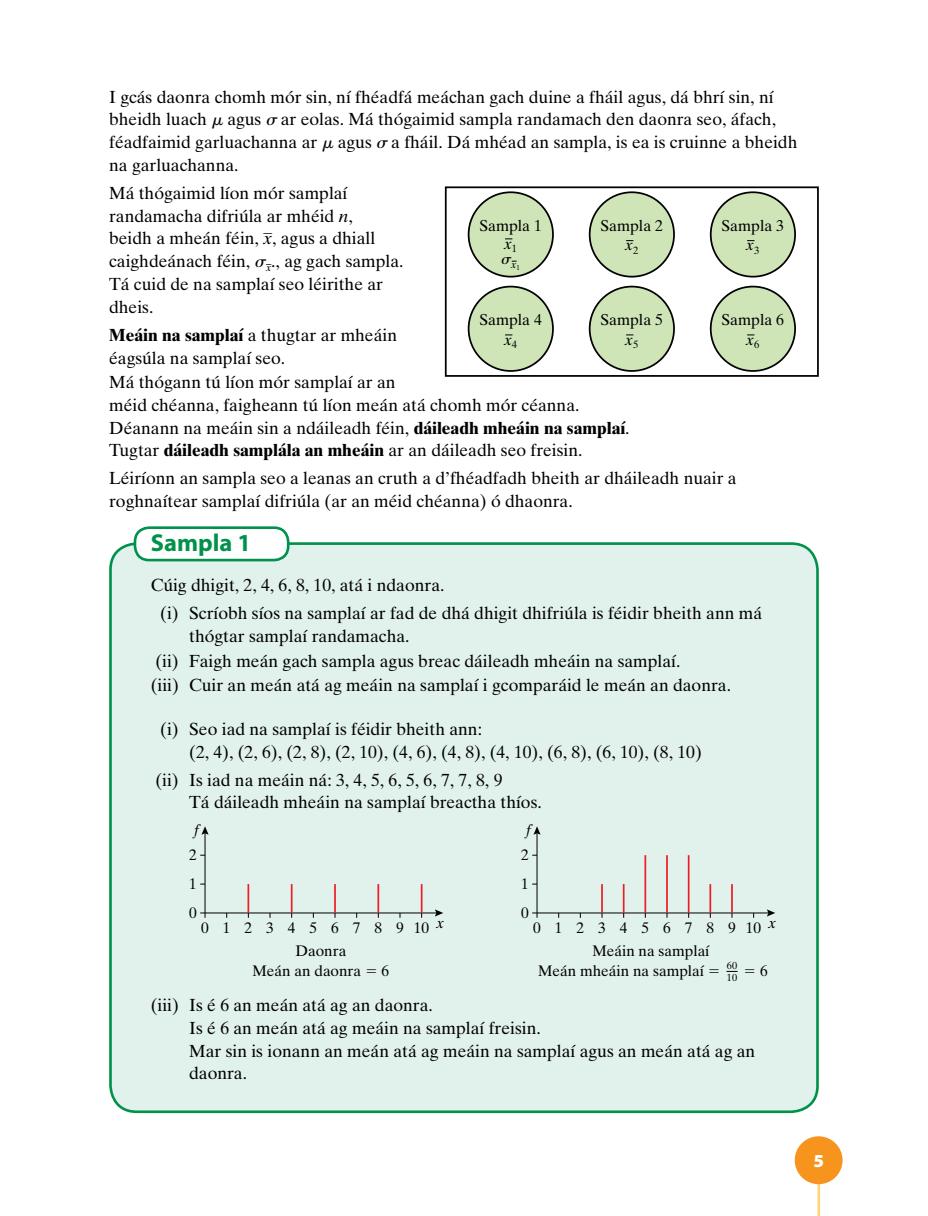
<style>
.page{position:relative;width:928px;height:1216px;background:#fff}
.page>*{position:absolute;margin:0;border:0;box-sizing:border-box;transform-origin:0 0}
.t1{font:700 24.5px "Myriad Pro";color:#00914a}
.t2{font:900 18.38px "Myriad Pro";color:#fff}
.t3{font:17.5px/22.8px "Times Ten";color:#000}
.t4{font:15.75px/19.2px "Times Ten LT Std";color:#000;text-align:center}
.t5{font:15.22px/22.8px "Times Ten LT Std";color:#000}
.t6{font:15.22px/22.8px "Times Ten LT Std";letter-spacing:.46em;color:#000}
.t7{font:italic 15.22px "Times Ten LT Std";color:#000}
.t8{font:14px "Times Ten";color:#000;scale:1.25 1}
.t9{font:italic 10.5px "Times Ten LT Std";color:#000}
.t10{font:10.15px/11px "Times Ten LT Std";color:#000}
.s1{font-family:"Mathematical Pi One";font-style:italic}
.s2{font-style:italic}
.s3{font-weight:700}
</style>
<div class="page">
<hr style="left:817px;top:1177px;width:3px;height:38px;background:#ffd27c">
<div style="left:794px;top:1136px;width:48px;height:48px;background:#f7941e;border-radius:50%"></div>
<div style="left:110px;top:543px;width:707px;height:568px;background:#e1f1eb;border-radius:26px"></div>
<div style="left:109px;top:542px;width:710px;height:571px;border:3px solid #00914a;border-radius:26px"></div>
<div style="left:135px;top:527px;width:153px;height:33px;background:#fff;border-radius:14px"></div>
<div style="left:134px;top:526px;width:155px;height:35px;border:3px solid #00914a;border-radius:14px"></div>
<hr style="left:205px;top:832px;width:1px;height:80px;background:#000">
<svg style="left:201px;top:826px;width:8px;height:8px"></svg>
<hr style="left:205px;top:912px;width:232px;height:1px;background:#000">
<svg style="left:435px;top:909px;width:8px;height:7px"></svg>
<svg style="left:200px;top:912px;width:6px;height:5px"></svg>
<hr style="left:247px;top:884px;width:2px;height:28px;background:#ed1d24">
<svg style="left:291px;top:884px;width:1px;height:33px"></svg>
<hr style="left:334px;top:884px;width:2px;height:28px;background:#ed1d24">
<hr style="left:377px;top:884px;width:2px;height:28px;background:#ed1d24">
<svg style="left:421px;top:884px;width:1px;height:33px"></svg>
<hr style="left:536px;top:832px;width:1px;height:80px;background:#000">
<svg style="left:533px;top:826px;width:7px;height:8px"></svg>
<hr style="left:537px;top:912px;width:232px;height:1px;background:#000">
<svg style="left:767px;top:909px;width:8px;height:7px"></svg>
<svg style="left:532px;top:912px;width:5px;height:5px"></svg>
<hr style="left:601px;top:884px;width:2px;height:28px;background:#ed1d24">
<svg style="left:623px;top:884px;width:1px;height:33px"></svg>
<hr style="left:644px;top:855px;width:2px;height:57px;background:#ed1d24">
<hr style="left:666px;top:855px;width:2px;height:57px;background:#ed1d24">
<hr style="left:688px;top:855px;width:1px;height:57px;background:#ed1d24">
<hr style="left:709px;top:884px;width:2px;height:28px;background:#ed1d24">
<hr style="left:731px;top:884px;width:2px;height:28px;background:#ed1d24">
<div style="left:468px;top:192px;width:85px;height:85px;background:#cfe5b7;border-radius:50%"></div>
<div style="left:468px;top:191px;width:86px;height:86px;border:2px solid #000;border-radius:50%"></div>
<div style="left:589px;top:192px;width:85px;height:85px;background:#cfe5b7;border-radius:50%"></div>
<div style="left:589px;top:191px;width:86px;height:86px;border:2px solid #000;border-radius:50%"></div>
<div style="left:710px;top:192px;width:85px;height:85px;background:#cfe5b7;border-radius:50%"></div>
<div style="left:710px;top:191px;width:86px;height:86px;border:2px solid #000;border-radius:50%"></div>
<div style="left:468px;top:286px;width:85px;height:85px;background:#cfe5b7;border-radius:50%"></div>
<div style="left:468px;top:286px;width:86px;height:86px;border:2px solid #000;border-radius:50%"></div>
<div style="left:589px;top:286px;width:85px;height:85px;background:#cfe5b7;border-radius:50%"></div>
<div style="left:589px;top:286px;width:86px;height:86px;border:2px solid #000;border-radius:50%"></div>
<div style="left:710px;top:286px;width:85px;height:85px;background:#cfe5b7;border-radius:50%"></div>
<div style="left:710px;top:286px;width:86px;height:86px;border:2px solid #000;border-radius:50%"></div>
<div style="left:445px;top:186px;width:374px;height:191px;border:2px solid #000"></div>
<p class="t3" style="left:109px;top:85px;width:689px">I gcás daonra chomh mór sin, ní fhéadfá meáchan gach duine a fháil agus, dá bhrí sin, ní bheidh luach <span class="s1">m</span> agus <span class="s1">s</span> ar eolas. Má thógaimid sampla randamach den daonra seo, áfach, féadfaimid garluachanna ar <span class="s1">m</span> agus <span class="s1">s</span> a fháil. Dá mhéad an sampla, is ea is cruinne a bheidh na garluachanna.</p>
<p class="t3" style="left:109px;top:181px;width:267px">Má thógaimid líon mór samplaí randamacha difriúla ar mhéid <span class="s2">n</span>, beidh a mheán féin, <span class="s2">x</span>, agus a dhiall</p>
<p class="t4" style="left:479px;top:217px;width:64px;line-height:17.5px">Sampla 1 <span class="s2">x</span><sub>1</sub></p>
<p class="t9" style="left:511px;top:258px;width:10px">x<sub>1</sub></p>
<p class="t4" style="left:600px;top:216px;width:64px">Sampla 2 <span class="s2">x</span><sub>2</sub></p>
<p class="t4" style="left:721px;top:216px;width:64px">Sampla 3 <span class="s2">x</span><sub>3</sub></p>
<p class="t8" style="left:263px;top:219px;width:8px">_</p>
<p class="t3" style="left:109px;top:250px;width:164px">caighdeánach féin, <span class="s1">s</span><sup>_</sup></p>
<p class="t3" style="left:109px;top:250px;width:296px;text-indent:157px"><sub>x</sub>., ag gach sampla.<br>Tá cuid de na samplaí seo léirithe ar dheis.</p>
<p class="t3" style="left:109px;top:323px;width:289px"><span class="s3">Meáin na samplaí</span> a thugtar ar mheáin éagsúla na samplaí seo.</p>
<p class="t3" style="left:109px;top:370px;width:522px">Má thógann tú líon mór samplaí ar an<br>méid chéanna, faigheann tú líon meán atá chomh mór céanna.<br>Déanann na meáin sin a ndáileadh féin, <span class="s3">dáileadh mheáin na samplaí</span>.<br>Tugtar <span class="s3">dáileadh samplála an mheáin</span> ar an dáileadh seo freisin.</p>
<p class="t3" style="left:109px;top:467px;width:629px">Léiríonn an sampla seo a leanas an cruth a d’fhéadfadh bheith ar dháileadh nuair a roghnaítear samplaí difriúla (ar an méid chéanna) ó dhaonra.</p>
<h1 class="t1" style="left:151px;top:529px;width:102px">Sampla 1</h1>
<p class="t3" style="left:160px;top:571px;width:603px;line-height:28px;text-indent:-10px">Cúig dhigit, 2, 4, 6, 8, 10, atá i ndaonra.<br>(i) Scríobh síos na samplaí ar fad de dhá dhigit dhifriúla is féidir bheith ann má</p>
<p class="t3" style="left:151px;top:623px;width:582px;line-height:24.5px;text-indent:38px">thógtar samplaí randamacha.<br>(ii) Faigh meán gach sampla agus breac dáileadh mheáin na samplaí.<br>(iii) Cuir an meán atá ag meáin na samplaí i gcomparáid le meán an daonra.</p>
<p class="t3" style="left:189px;top:717px;width:514px;text-indent:-29px">(i) Seo iad na samplaí is féidir bheith ann:<br>(2, 4), (2, 6), (2, 8), (2, 10), (4, 6), (4, 8), (4, 10), (6, 8), (6, 10), (8, 10)</p>
<p class="t3" style="left:189px;top:768px;width:354px;text-indent:-34px">(ii) Is iad na meáin ná: 3, 4, 5, 6, 5, 6, 7, 7, 8, 9<br>Tá dáileadh mheáin na samplaí breactha thíos.</p>
<p class="t7" style="left:194px;top:821px;width:7px">f</p>
<p class="t4" style="left:479px;top:310px;width:64px">Sampla 4 <span class="s2">x</span><sub>4</sub></p>
<p class="t4" style="left:600px;top:310px;width:64px">Sampla 5 <span class="s2">x</span><sub>5</sub></p>
<p class="t4" style="left:721px;top:310px;width:64px">Sampla 6 <span class="s2">x</span><sub>6</sub></p>
<p class="t7" style="left:526px;top:821px;width:7px">f</p>
<p class="t5" style="left:189px;top:843px;width:9px">2</p>
<p class="t5" style="left:521px;top:843px;width:9px">2</p>
<p class="t5" style="left:189px;top:872px;width:9px">1</p>
<p class="t5" style="left:521px;top:872px;width:9px">1</p>
<p class="t5" style="left:189px;top:901px;width:9px">0</p>
<p class="t5" style="left:521px;top:901px;width:9px">0</p>
<p class="t7" style="left:436px;top:913px;width:9px">x</p>
<p class="t7" style="left:768px;top:913px;width:9px">x</p>
<p class="t6" style="left:295px;top:916px;width:52px;text-indent:-94px">012345<br>Daonra</p>
<p class="t5" style="left:252px;top:959px;width:110px">Meán an daonra</p>
<p class="t5" style="left:381px;top:959px;width:9px">6</p>
<p class="t5" style="left:592px;top:916px;width:119px;text-indent:-59px">012345<br>Meáin na samplaí</p>
<p class="t5" style="left:538px;top:959px;width:167px">Meán mheáin na samplaí</p>
<p class="t5" style="left:760px;top:959px;width:9px">6</p>
<p class="t5" style="left:663px;top:916px;width:100px">678910</p>
<p class="t10" style="left:727px;top:960px;width:12px">60<br>10</p>
<p class="t3" style="left:189px;top:993px;width:567px;text-indent:-38px">(iii) Is é 6 an meán atá ag an daonra.<br>Is é 6 an meán atá ag meáin na samplaí freisin.<br>Mar sin is ionann an meán atá ag meáin na samplaí agus an meán atá ag an daonra.</p>
<p class="t5" style="left:331px;top:916px;width:100px">678910</p>
<p class="t2" style="left:813px;top:1149px;width:12px">5</p>
</div>
